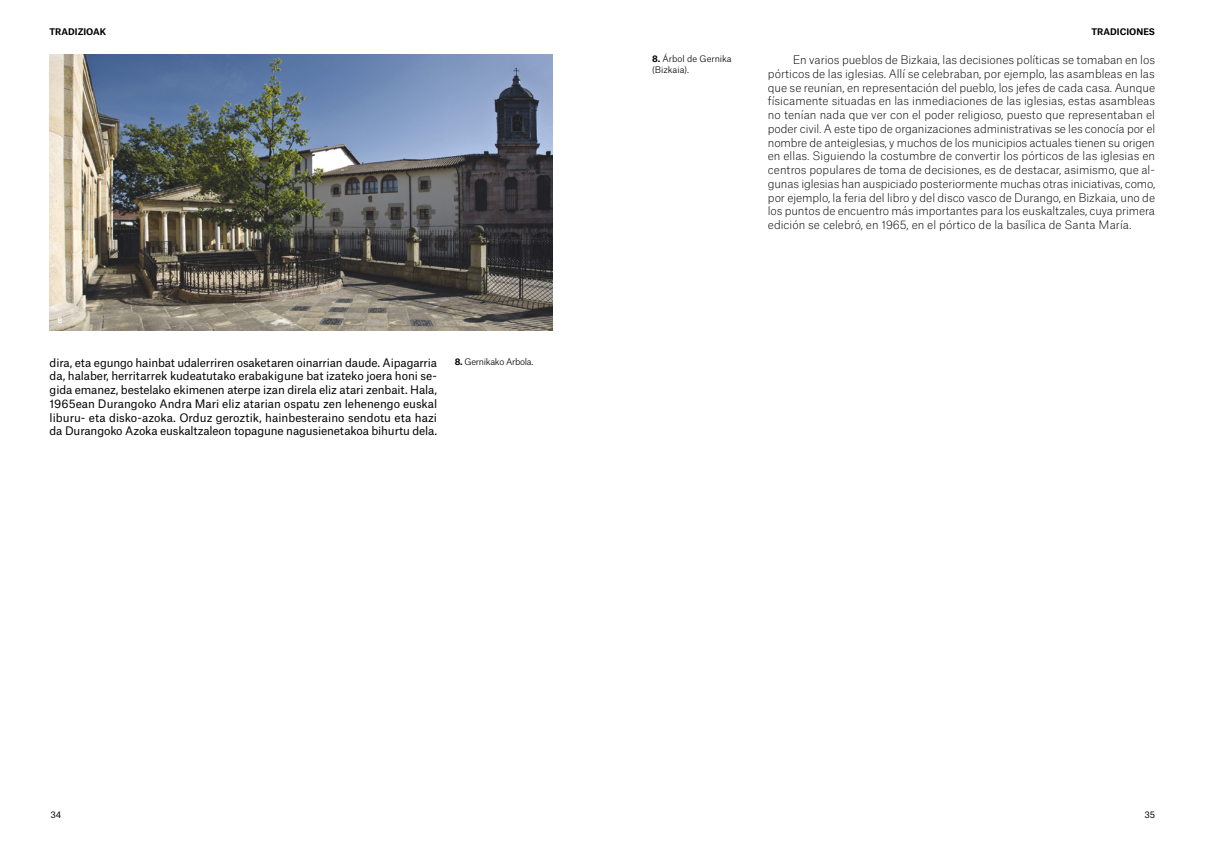
<style>
.page{position:relative;width:1205px;height:855px;background:#fff}
.page>*{position:absolute;margin:0;border:0;box-sizing:border-box;transform-origin:0 0}
.t1{font:100 11.25px/13.8px "Atlas Grotesk";color:#000;text-align:justify}
.t2{font:11.25px/13.8px "Atlas Grotesk";letter-spacing:-.01em;color:#000;text-align:justify}
.t3{font:300 8.75px/11.2px "Atlas Grotesk";letter-spacing:-.01em;color:#000}
.t4{font:700 8.75px "Atlas Grotesk";color:#000}
.t5{font:300 8.75px "Atlas Grotesk";letter-spacing:-.03em;color:#000}
.t6{font:8.75px "Atlas Grotesk";color:#000}
.t7{font:500 7.5px "Atlas Grotesk";color:#fff}
.s1{font-weight:700}
</style>
<div class="page">
<img style="left:50px;top:55px;width:503px;height:275px">
<p class="t4" style="left:49px;top:24px;width:58px">TRADIZIOAK</p>
<p class="t7" style="left:57px;top:314px;width:6px">8</p>
<p class="t2" style="left:50px;top:354px;width:389px">dira, eta egungo hainbat udalerriren osaketaren oinarrian daude. Aipagarria da, halaber, herritarrek kudeatutako erabakigune bat izateko joera honi se&shy;gida emanez, bestelako ekimenen aterpe izan direla eliz atari zenbait. Hala, 1965ean Durangoko Andra Mari eliz atarian ospatu zen lehenengo euskal liburu- eta disko-azoka. Orduz geroztik, hainbesteraino sendotu eta hazi da Durangoko Azoka euskaltzaleon topagune nagusienetakoa bihurtu dela.</p>
<p class="t5" style="left:455px;top:354px;width:80px"><span class="s1">8.</span> Gernikako Arbola.</p>
<p class="t3" style="left:652px;top:52px;width:81px"><span class="s1">8.</span> Árbol de Gernika (Bizkaia).</p>
<p class="t4" style="left:1091px;top:24px;width:65px">TRADICIONES</p>
<p class="t1" style="left:768px;top:52px;width:389px;text-indent:25px">En varios pueblos de Bizkaia, las decisiones políticas se tomaban en los pórticos de las iglesias. Allí se celebraban, por ejemplo, las asambleas en las que se reunían, en representación del pueblo, los jefes de cada casa. Aunque físicamente situadas en las inmediaciones de las iglesias, estas asambleas no tenían nada que ver con el poder religioso, puesto que representaban el poder civil. A este tipo de organizaciones administrativas se les conocía por el nombre de anteiglesias, y muchos de los municipios actuales tienen su origen en ellas. Siguiendo la costumbre de convertir los pórticos de las iglesias en centros populares de toma de decisiones, es de destacar, asimismo, que al&shy;gunas iglesias han auspiciado posteriormente muchas otras iniciativas, como, por ejemplo, la feria del libro y del disco vasco de Durango, en Bizkaia, uno de los puntos de encuentro más importantes para los euskaltzales, cuya primera edición se celebró, en 1965, en el pórtico de la basílica de Santa María.</p>
<p class="t6" style="left:50px;top:808px;width:12px">34</p>
<p class="t6" style="left:1144px;top:808px;width:12px">35</p>
</div>
